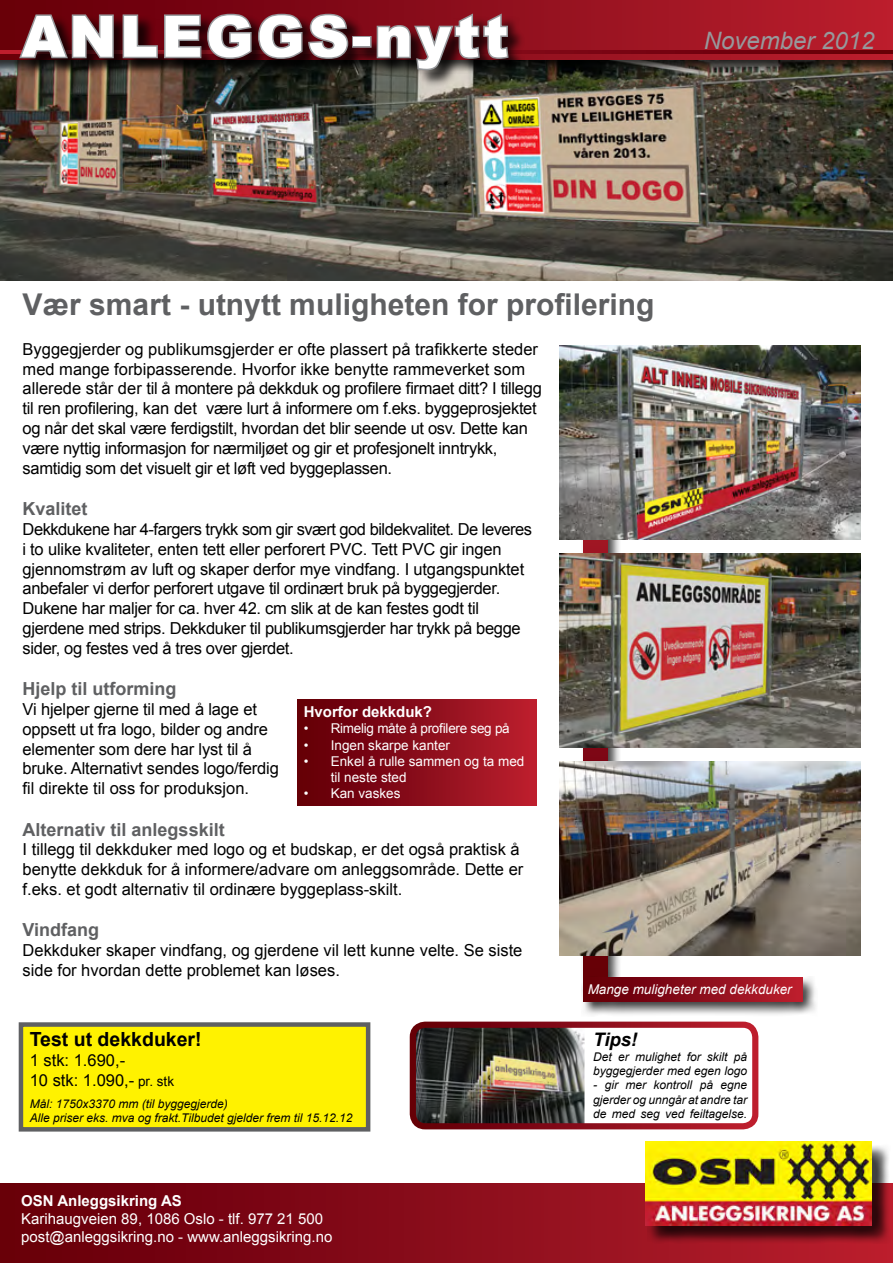
<style>
.page{position:relative;width:893px;height:1263px;background:#fff}
.page>*{position:absolute;margin:0;border:0;box-sizing:border-box;transform-origin:0 0}
.t1{font:900 57px "Arial";letter-spacing:.06em;color:#fff}
.t2{font:700 30px "Arial";color:#5f6062}
.t3{font:italic 24px "Arial";color:#97999c}
.t4{font:700 19.5px "Arial";color:#000}
.t5{font:italic 700 18.6px "Arial";color:#000}
.t6{font:700 18px "Arial";color:#5f6062}
.t7{font:16.5px/19.8px "Arial";letter-spacing:-.01em;color:#000}
.t8{font:16.5px/19.8px "Arial";letter-spacing:-.03em;color:#000}
.t9{font:15px "Arial";color:#fff}
.t10{font:700 15px "Arial";color:#fff}
.t11{font:13.5px/16.2px "Arial";color:#fff}
.t12{font:13.5px "Arial";letter-spacing:-.02em;color:#fff}
.t13{font:italic 13.5px "Arial";color:#fff}
.t14{font:italic 12px/14.4px "Arial";color:#000}
.s1{font-size:13.5px}
</style>
<div class="page">
<div style="left:19px;top:1022px;width:351px;height:109px;background:#fff200;border:4px solid #5f6062"></div>
<img style="left:0;top:74px;width:893px;height:207px">
<div style="left:581px;top:369px;width:40px;height:626px;background:#000;opacity:.75"></div>
<svg style="left:583px;top:539px;width:24px;height:437px"></svg>
<div style="left:0;top:0;width:893px;height:74px;background:#000;opacity:.75"></div>
<div style="left:0;top:0;width:893px;height:60px;background:linear-gradient(to right,#620008,#b81e2d)"></div>
<div style="left:0;top:1183px;width:893px;height:80px;background:linear-gradient(to right,#620008,#b81e2d)"></div>
<svg style="left:0;top:50px;width:893px;height:3px"></svg>
<div style="left:647px;top:1143px;width:243px;height:101px;background:#000;opacity:.75"></div>
<img style="left:645px;top:1141px;width:227px;height:84px">
<img style="left:417px;top:1028px;width:167px;height:94px">
<div style="left:410px;top:1021px;width:348px;height:108px;border:6px solid #fff;border-radius:12px"></div>
<img style="left:560px;top:345px;width:300px;height:194px">
<img style="left:560px;top:553px;width:300px;height:195px">
<img style="left:560px;top:761px;width:300px;height:195px">
<div style="left:298px;top:699px;width:238px;height:107px;background:linear-gradient(to right,#5e0005,#b91e2e)"></div>
<div style="left:581px;top:976px;width:236px;height:40px;background:#000;opacity:.75"></div>
<div style="left:583px;top:978px;width:220px;height:24px;background:linear-gradient(to right,#5e0005,#b91e2e)"></div>
<div style="left:20px;top:13px;width:505px;height:75px;background:#000;opacity:.75"></div>
<svg style="left:17px;top:13px;width:98px;height:47px;background:#5e2b30"></svg>
<svg style="left:121px;top:12px;width:229px;height:49px;background:#612d35"></svg>
<div style="left:352px;top:36px;width:20px;height:12px;border:3px solid #97999c"></div>
<svg style="left:375px;top:11px;width:135px;height:61px;background:#663036"></svg>
<p class="t1" style="left:21px;top:-5px;width:489px">ANLEGGS-nytt</p>
<p class="t3" style="left:704px;top:25px;width:172px">November 2012</p>
<p class="t2" style="left:23px;top:285px;width:633px">Vær smart - utnytt muligheten for profilering</p>
<p class="t7" style="left:23px;top:339px;width:521px">Byggegjerder og publikumsgjerder er ofte plassert på trafikkerte steder med mange forbipasserende. Hvorfor ikke benytte rammeverket som allerede står der til å montere på dekkduk og profilere firmaet ditt? I tillegg til ren profilering, kan det være lurt å informere om f.eks. byggeprosjektet og når det skal være ferdigstilt, hvordan det blir seende ut osv. Dette kan være nyttig informasjon for nærmiljøet og gir et profesjonelt inntrykk,</p>
<p class="t7" style="left:23px;top:458px;width:371px">samtidig som det visuelt gir et løft ved byggeplassen.</p>
<p class="t6" style="left:23px;top:497px;width:67px">Kvalitet</p>
<p class="t8" style="left:23px;top:519px;width:511px">Dekkdukene har 4-fargers trykk som gir svært god bildekvalitet. De leveres i to ulike kvaliteter, enten tett eller perforert PVC. Tett PVC gir ingen</p>
<p class="t7" style="left:23px;top:559px;width:503px">gjennomstrøm av luft og skaper derfor mye vindfang. I utgangspunktet</p>
<p class="t7" style="left:23px;top:579px;width:479px">anbefaler vi derfor perforert utgave til ordinært bruk på byggegjerder.</p>
<p class="t7" style="left:23px;top:599px;width:500px">Dukene har maljer for ca. hver 42. cm slik at de kan festes godt til gjerdene med strips. Dekkduker til publikumsgjerder har trykk på begge sider, og festes ved å tres over gjerdet.</p>
<p class="t6" style="left:23px;top:677px;width:156px">Hjelp til utforming</p>
<p class="t7" style="left:23px;top:699px;width:236px">Vi hjelper gjerne til med å lage et</p>
<p class="t7" style="left:23px;top:719px;width:247px">oppsett ut fra logo, bilder og andre</p>
<p class="t7" style="left:23px;top:739px;width:231px">elementer som dere har lyst til å</p>
<p class="t7" style="left:23px;top:759px;width:258px">bruke. Alternativt sendes logo/ferdig</p>
<p class="t7" style="left:23px;top:779px;width:228px">fil direkte til oss for produksjon.</p>
<p class="t6" style="left:23px;top:817px;width:204px">Alternativ til anlegsskilt</p>
<p class="t7" style="left:23px;top:840px;width:502px">I tillegg til dekkduker med logo og et budskap, er det også praktisk å benytte dekkduk for å informere/advare om anleggsområde. Dette er f.eks. et godt alternativ til ordinære byggeplass-skilt.</p>
<p class="t6" style="left:23px;top:918px;width:78px">Vindfang</p>
<p class="t7" style="left:23px;top:941px;width:501px">Dekkduker skaper vindfang, og gjerdene vil lett kunne velte. Se siste side for hvordan dette problemet kan løses.</p>
<p class="t10" style="left:304px;top:702px;width:130px">Hvorfor dekkduk?</p>
<p class="t12" style="left:304px;top:720px;width:207px">• Rimelig måte å profilere seg på</p>
<p class="t11" style="left:304px;top:737px;width:148px">• Ingen skarpe kanter</p>
<p class="t11" style="left:331px;top:753px;width:195px;text-indent:-27px">• Enkel å rulle sammen og ta med til neste sted</p>
<p class="t11" style="left:304px;top:785px;width:98px">• Kan vaskes</p>
<p class="t4" style="left:30px;top:1027px;width:173px">Test ut dekkduker!</p>
<p class="t7" style="left:30px;top:1051px;width:97px">1 stk: 1.690,-</p>
<p class="t7" style="left:30px;top:1070px;width:146px">10 stk: 1.090,- <span class="s1">pr. stk</span></p>
<p class="t14" style="left:30px;top:1096px;width:200px">Mål: 1750x3370 mm (til byggegjerde)</p>
<p class="t14" style="left:30px;top:1111px;width:324px">Alle priser eks. mva og frakt.Tilbudet gjelder frem til 15.12.12</p>
<p class="t10" style="left:21px;top:1190px;width:162px">OSN Anleggsikring AS</p>
<p class="t9" style="left:21px;top:1208px;width:303px">Karihaugveien 89, 1086 Oslo - tlf. 977 21 500</p>
<p class="t9" style="left:21px;top:1226px;width:313px">post@anleggsikring.no - www.anleggsikring.no</p>
<p class="t13" style="left:588px;top:980px;width:206px">Mange muligheter med dekkduker</p>
<p class="t5" style="left:593px;top:1027px;width:46px">Tips!</p>
<p class="t14" style="left:593px;top:1049px;width:155px">Det er mulighet for skilt på byggegjerder med egen logo</p>
<p class="t14" style="left:593px;top:1078px;width:155px;text-align:justify">- gir mer kontroll på egne gjerder og unngår at andre tar de med seg ved feiltagelse.</p>
</div>
